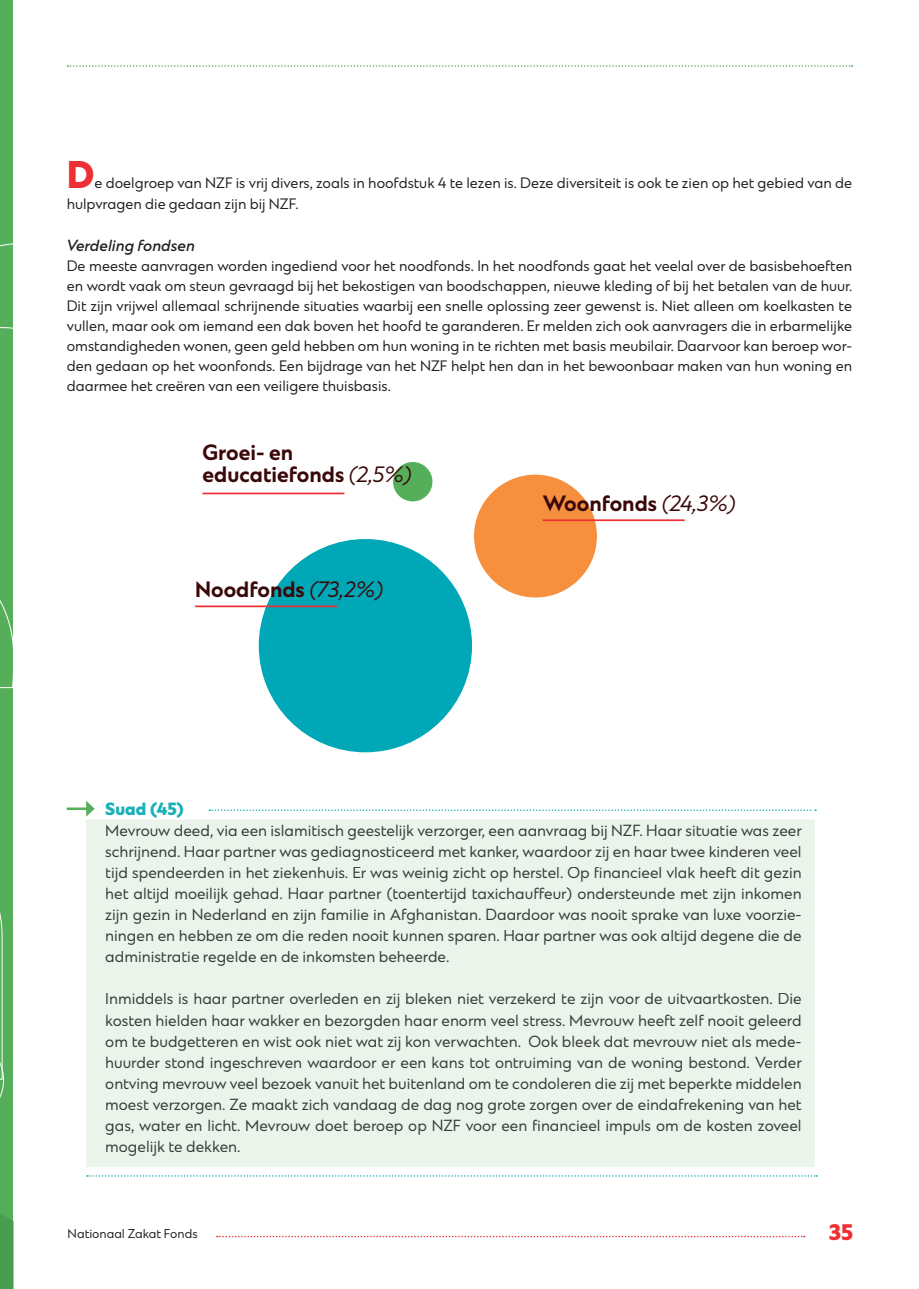
<style>
.page{position:relative;width:919px;height:1289px;background:#fff}
.page>*{position:absolute;margin:0;border:0;box-sizing:border-box;transform-origin:0 0}
.t1{font:800 36px "Ekster";color:#ee3034}
.t2{font:800 21px "Ekster";color:#ee3034}
.t3{font:700 20.7px/22.4px "Ekster";color:#3b0809}
.t4{font:800 16.5px "Ekster";color:#18b1b8}
.t5{font:15px/21px "Ekster";color:#373a39;text-align:justify}
.t6{font:italic 500 15px "Ekster";color:#231f20}
.t7{font:14.1px/20px "Ekster";color:#231f20}
.t8{font:12px "Ekster";color:#231f20}
.s1{font-weight:400;font-style:italic}
</style>
<div class="page">
<svg style="left:217px;top:1235px;width:587px;height:2px"></svg>
<div style="left:0;top:0;width:13px;height:1288px;background:#55af5a"></div>
<svg style="left:0;top:1213px;width:14px;height:75px"></svg>
<hr style="left:67px;top:807px;width:21px;height:3px;background:#55af5a">
<svg style="left:86px;top:801px;width:9px;height:15px"></svg>
<svg style="left:87px;top:1175px;width:730px;height:1px"></svg>
<svg style="left:209px;top:809px;width:607px;height:2px"></svg>
<div style="left:86px;top:819px;width:728px;height:347px;background:#eaf4ea"></div>
<div style="left:106px;top:824px;width:695px;height:16px;background:#eaf4ea"></div>
<div style="left:106px;top:846px;width:695px;height:15px;background:#eaf4ea"></div>
<div style="left:106px;top:867px;width:695px;height:15px;background:#eaf4ea"></div>
<div style="left:106px;top:887px;width:695px;height:16px;background:#eaf4ea"></div>
<div style="left:106px;top:908px;width:694px;height:16px;background:#eaf4ea"></div>
<div style="left:106px;top:930px;width:695px;height:15px;background:#eaf4ea"></div>
<div style="left:106px;top:951px;width:343px;height:15px;background:#eaf4ea"></div>
<div style="left:106px;top:993px;width:695px;height:15px;background:#eaf4ea"></div>
<div style="left:106px;top:1013px;width:695px;height:16px;background:#eaf4ea"></div>
<div style="left:106px;top:1035px;width:694px;height:15px;background:#eaf4ea"></div>
<div style="left:106px;top:1056px;width:695px;height:15px;background:#eaf4ea"></div>
<div style="left:106px;top:1077px;width:695px;height:15px;background:#eaf4ea"></div>
<div style="left:106px;top:1098px;width:695px;height:15px;background:#eaf4ea"></div>
<div style="left:106px;top:1118px;width:695px;height:16px;background:#eaf4ea"></div>
<div style="left:106px;top:1140px;width:134px;height:15px;background:#eaf4ea"></div>
<div style="left:259px;top:539px;width:213px;height:213px;background:#00a7b6;border-radius:107px"></div>
<div style="left:474px;top:474px;width:123px;height:123px;background:#f6903f;border-radius:61px"></div>
<div style="left:393px;top:462px;width:39px;height:39px;background:#55af5a;border-radius:20px"></div>
<hr style="left:202px;top:492px;width:142px;height:2px;background:#ee3034">
<hr style="left:195px;top:605px;width:142px;height:2px;background:#ee3034">
<hr style="left:542px;top:519px;width:142px;height:2px;background:#ee3034">
<svg style="left:68px;top:65px;width:784px;height:2px"></svg>
<h1 class="t1" style="left:67px;top:152px;width:29px">D</h1>
<p class="t7" style="left:67px;top:173px;width:786px;line-height:21px;text-indent:28px">e doelgroep van NZF is vrij divers, zoals in hoofdstuk 4 te lezen is. Deze diversiteit is ook te zien op het gebied van de hulpvragen die gedaan zijn bij NZF.</p>
<p class="t6" style="left:67px;top:236px;width:130px">Verdeling fondsen</p>
<p class="t7" style="left:67px;top:256px;width:787px;text-align:justify">De meeste aanvragen worden ingediend voor het noodfonds. In het noodfonds gaat het veelal over de basisbehoeften en wordt vaak om steun gevraagd bij het bekostigen van boodschappen, nieuwe kleding of bij het betalen van de huur.<br>Dit zijn vrijwel allemaal schrijnende situaties waarbij een snelle oplossing zeer gewenst is. Niet alleen om koelkasten te vullen, maar ook om iemand een dak boven het hoofd te garanderen. Er melden zich ook aanvragers die in erbarmelijke omstandigheden wonen, geen geld hebben om hun woning in te richten met basis meubilair. Daarvoor kan beroep wor&shy;den gedaan op het woonfonds. Een bijdrage van het NZF helpt hen dan in het bewoonbaar maken van hun woning en daarmee het creëren van een veiligere thuisbasis.</p>
<h3 class="t3" style="left:202px;top:442px;width:212px">Groei- en educatiefonds <span class="s1">(2,5%)</span></h3>
<h3 class="t3" style="left:195px;top:579px;width:190px">Noodfonds <span class="s1">(73,2%)</span></h3>
<h3 class="t3" style="left:542px;top:493px;width:195px">Woonfonds <span class="s1">(24,3%)</span></h3>
<p class="t4" style="left:105px;top:799px;width:80px">Suad (45)</p>
<p class="t5" style="left:105px;top:821px;width:697px">Mevrouw deed, via een islamitisch geestelijk verzorger, een aanvraag bij NZF. Haar situatie was zeer schrijnend. Haar partner was gediagnosticeerd met kanker, waardoor zij en haar twee kinderen veel tijd spendeerden in het ziekenhuis. Er was weinig zicht op herstel. Op financieel vlak heeft dit gezin het altijd moeilijk gehad. Haar partner (toentertijd taxichauffeur) ondersteunde met zijn inkomen zijn gezin in Nederland en zijn familie in Afghanistan. Daardoor was nooit sprake van luxe voorzie&shy;ningen en hebben ze om die reden nooit kunnen sparen. Haar partner was ook altijd degene die de administratie regelde en de inkomsten beheerde.</p>
<p class="t5" style="left:105px;top:989px;width:697px">Inmiddels is haar partner overleden en zij bleken niet verzekerd te zijn voor de uitvaartkosten. Die kosten hielden haar wakker en bezorgden haar enorm veel stress. Mevrouw heeft zelf nooit geleerd om te budgetteren en wist ook niet wat zij kon verwachten. Ook bleek dat mevrouw niet als mede&shy;huurder stond ingeschreven waardoor er een kans tot ontruiming van de woning bestond. Verder ontving mevrouw veel bezoek vanuit het buitenland om te condoleren die zij met beperkte middelen moest verzorgen. Ze maakt zich vandaag de dag nog grote zorgen over de eindafrekening van het gas, water en licht. Mevrouw doet beroep op NZF voor een financieel impuls om de kosten zoveel mogelijk te dekken.</p>
<p class="t8" style="left:68px;top:1226px;width:131px">Nationaal Zakat Fonds</p>
<h2 class="t2" style="left:829px;top:1219px;width:25px">35</h2>
</div>
